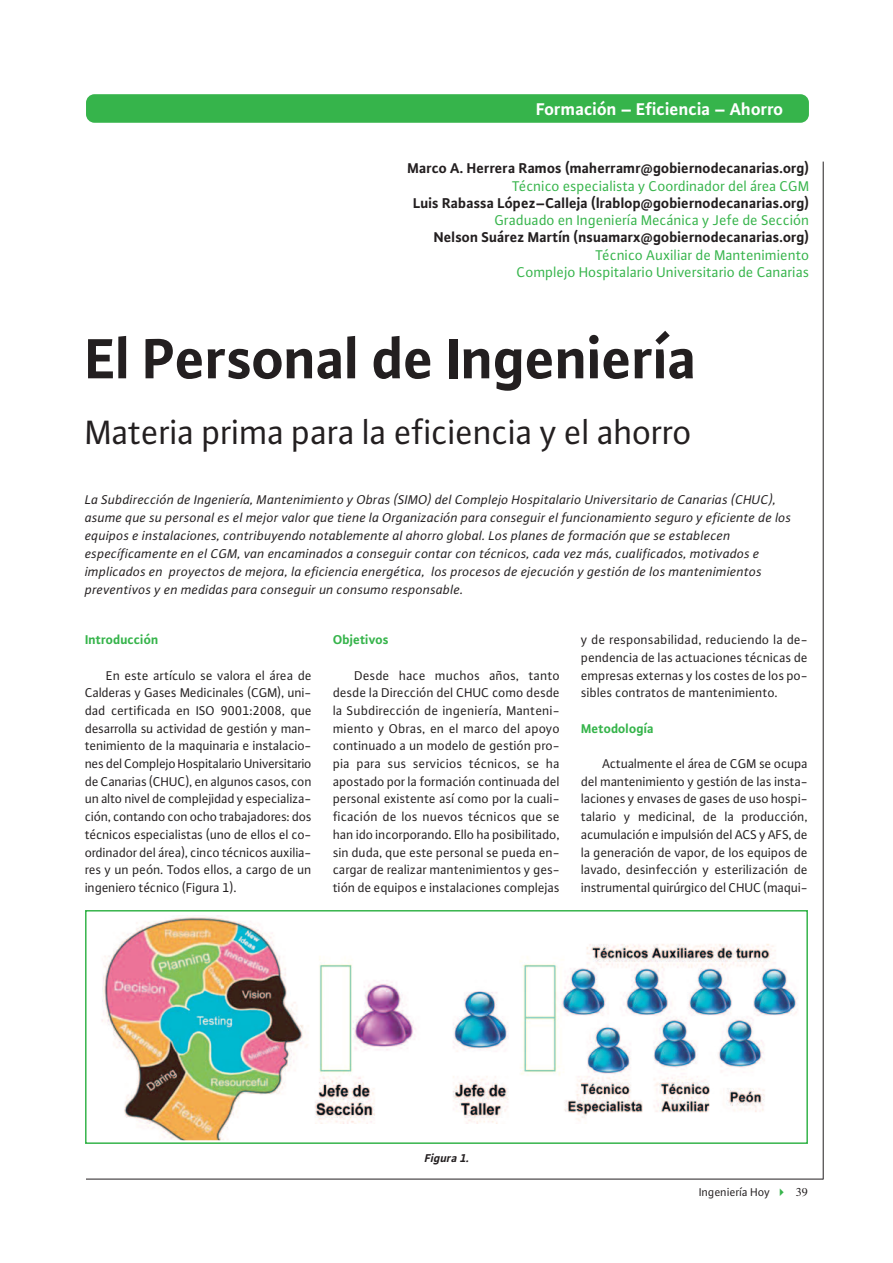
<style>
.page{position:relative;width:893px;height:1263px;background:#fff}
.page>*{position:absolute;margin:0;border:0;box-sizing:border-box;transform-origin:0 0}
.t1{font:700 60px "WILO Plus TF";letter-spacing:-.01em;color:#231f20}
.t2{font:36px "WILO Plus TF";letter-spacing:-.01em;color:#231f20}
.t3{font:700 18px "WILO Plus TF";color:#fff}
.t4{font:700 15px "WILO Plus TF";color:#231f20}
.t5{font:15px/17.2px "WILO Plus TF";color:#36b44b;text-align:right}
.t6{font:13.5px/17.7px "WILO Plus TF";letter-spacing:-.005em;color:#231f20;text-align:justify}
.t7{font:italic 13.5px/18px "WILO Plus TF";letter-spacing:.01em;color:#231f20}
.t8{font:700 13.5px "WILO Plus TF";color:#36b44b}
.t9{font:12px "WILO Plus TF";color:#231f20}
.t10{font:italic 700 12px "WILO Plus TF";color:#231f20}
.s1{color:#36b44b}
.s2{font-family:"Times"}
</style>
<div class="page">
<hr style="left:86px;top:1179px;width:737px;height:1px;background:#231f20">
<div style="left:86px;top:94px;width:723px;height:29px;background:#36b44b;border-radius:9px"></div>
<hr style="left:823px;top:162px;width:1px;height:1017px;background:#231f20">
<img style="left:315px;top:944px;width:483px;height:179px">
<div style="left:85px;top:910px;width:723px;height:234px;border:2px solid #36b44b"></div>
<img style="left:101px;top:917px;width:208px;height:222px">
<h3 class="t3" style="left:536px;top:98px;width:249px">Formación – Eficiencia – Ahorro</h3>
<p class="t4" style="left:408px;top:159px;width:403px">Marco A. Herrera Ramos (maherramr@gobiernodecanarias.org)</p>
<p class="t5" style="left:512px;top:177px;width:299px">Técnico especialista y Coordinador del área CGM</p>
<p class="t4" style="left:413px;top:193px;width:398px">Luis Rabassa López–Calleja (lrablop@gobiernodecanarias.org)</p>
<p class="t5" style="left:495px;top:211px;width:316px">Graduado en Ingeniería Mecánica y Jefe de Sección</p>
<p class="t4" style="left:434px;top:228px;width:377px">Nelson Suárez Martín (nsuamarx@gobiernodecanarias.org)</p>
<p class="t5" style="left:517px;top:246px;width:294px">Técnico Auxiliar de Mantenimiento<br>Complejo Hospitalario Universitario de Canarias</p>
<h1 class="t1" style="left:85px;top:321px;width:613px">El Personal de Ingeniería</h1>
<h2 class="t2" style="left:85px;top:411px;width:609px">Materia prima para la eficiencia y el ahorro</h2>
<p class="t7" style="left:85px;top:490px;width:708px">La Subdirección de Ingeniería, Mantenimiento y Obras (SIMO) del Complejo Hospitalario Universitario de Canarias (CHUC), asume que su personal es el mejor valor que tiene la Organización para conseguir el funcionamiento seguro y eficiente de los equipos e instalaciones, contribuyendo notablemente al ahorro global. Los planes de formación que se establecen específicamente en el CGM, van encaminados a conseguir contar con técnicos, cada vez más, cualificados, motivados e implicados en proyectos de mejora, la eficiencia energética, los procesos de ejecución y gestión de los mantenimientos preventivos y en medidas para conseguir un consumo responsable.</p>
<p class="t8" style="left:85px;top:631px;width:75px">Introducción</p>
<p class="t6" style="left:85px;top:666px;width:228px;text-indent:21px">En este artículo se valora el área de Calderas y Gases Medicinales (CGM), uni&shy;dad certificada en ISO 9001:2008, que desarrolla su actividad de gestión y man&shy;tenimiento de la maquinaria e instalacio&shy;nes del Complejo Hospitalario Universitario de Canarias (CHUC), en algunos casos, con un alto nivel de complejidad y especializa&shy;ción, contando con ocho trabajadores: dos técnicos especialistas (uno de ellos el co&shy;ordinador del área), cinco técnicos auxilia&shy;res y un peón. Todos ellos, a cargo de un ingeniero técnico (Figura 1).</p>
<p class="t8" style="left:333px;top:631px;width:57px">Objetivos</p>
<p class="t6" style="left:333px;top:666px;width:228px;text-indent:21px">Desde hace muchos años, tanto desde la Dirección del CHUC como desde la Subdirección de ingeniería, Manteni&shy;miento y Obras, en el marco del apoyo continuado a un modelo de gestión pro&shy;pia para sus servicios técnicos, se ha apostado por la formación continuada del personal existente así como por la cuali&shy;ficación de los nuevos técnicos que se han ido incorporando. Ello ha posibilitado, sin duda, que este personal se pueda en&shy;cargar de realizar mantenimientos y ges&shy;tión de equipos e instalaciones complejas</p>
<p class="t6" style="left:581px;top:630px;width:228px">y de responsabilidad, reduciendo la de&shy;pendencia de las actuaciones técnicas de empresas externas y los costes de los po&shy;sibles contratos de mantenimiento.</p>
<p class="t8" style="left:581px;top:720px;width:74px">Metodología</p>
<p class="t6" style="left:581px;top:754px;width:228px;text-indent:21px">Actualmente el área de CGM se ocupa del mantenimiento y gestión de las insta&shy;laciones y envases de gases de uso hospi&shy;talario y medicinal, de la producción, acumulación e impulsión del ACS y AFS, de la generación de vapor, de los equipos de lavado, desinfección y esterilización de instrumental quirúrgico del CHUC (maqui-</p>
<p class="t10" style="left:424px;top:1150px;width:49px">Figura 1.</p>
<p class="t9" style="left:699px;top:1185px;width:110px">Ingeniería Hoy <span class="s1">✔</span> <span class="s2">39</span></p>
</div>
